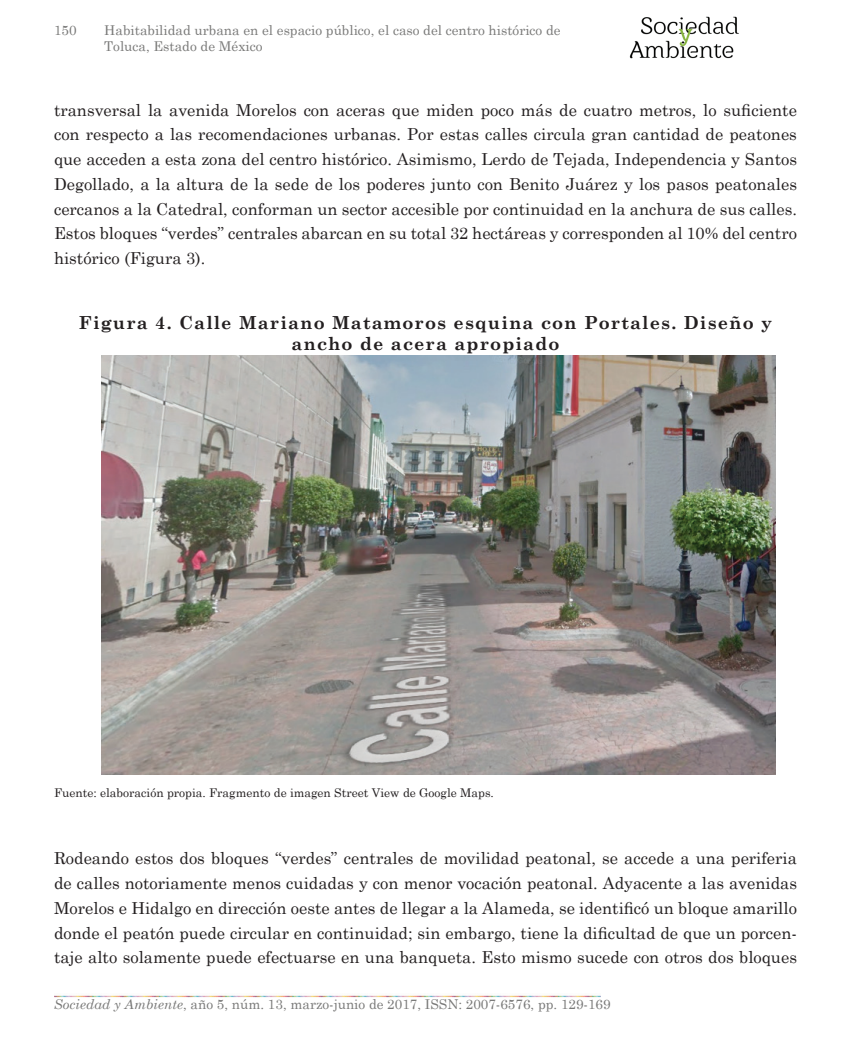
<style>
.page{position:relative;width:851px;height:1063px;background:#fff}
.page>*{position:absolute;margin:0;border:0;box-sizing:border-box;transform-origin:0 0}
.t1{font:700 18px/21.6px "Century Schoolbook";letter-spacing:.06em;color:#231f20;text-align:center}
.t2{font:16.5px/24.8px "Century Schoolbook";color:#231f20;text-align:justify}
.t3{font:13.5px/16.2px "Century Schoolbook";color:#797978}
.t4{font:12px "Century Schoolbook";color:#231f20}
.s1{font-style:italic}
</style>
<div class="page">
<img style="left:629px;top:16px;width:110px;height:42px">
<img style="left:54px;top:995px;width:67px;height:3px">
<img style="left:121px;top:995px;width:66px;height:3px">
<img style="left:187px;top:995px;width:67px;height:3px">
<img style="left:254px;top:995px;width:66px;height:3px">
<img style="left:320px;top:995px;width:66px;height:3px">
<img style="left:386px;top:995px;width:67px;height:3px">
<img style="left:453px;top:995px;width:66px;height:3px">
<img style="left:519px;top:995px;width:81px;height:3px">
<img style="left:101px;top:356px;width:674px;height:419px">
<p class="t3" style="left:54px;top:21px;width:24px">150</p>
<p class="t3" style="left:104px;top:21px;width:458px">Habitabilidad urbana en el espacio público, el caso del centro histórico de<br>Toluca, Estado de México</p>
<p class="t2" style="left:54px;top:97px;width:744px">transversal la avenida Morelos con aceras que miden poco más de cuatro metros, lo suficiente con respecto a las recomendaciones urbanas. Por estas calles circula gran cantidad de peatones que acceden a esta zona del centro histórico. Asimismo, Lerdo de Tejada, Independencia y Santos Degollado, a la altura de la sede de los poderes junto con Benito Juárez y los pasos peatonales cercanos a la Catedral, conforman un sector accesible por continuidad en la anchura de sus calles.<br>Estos bloques “verdes” centrales abarcan en su total 32 hectáreas y corresponden al 10% del centro histórico (Figura 3).</p>
<p class="t1" style="left:79px;top:311px;width:694px">Figura 4. Calle Mariano Matamoros esquina con Portales. Diseño y ancho de acera apropiado</p>
<p class="t4" style="left:54px;top:785px;width:441px">Fuente: elaboración propia. Fragmento de imagen Street View de Google Maps.</p>
<p class="t2" style="left:54px;top:846px;width:744px">Rodeando estos dos bloques “verdes” centrales de movilidad peatonal, se accede a una periferia de calles notoriamente menos cuidadas y con menor vocación peatonal. Adyacente a las avenidas Morelos e Hidalgo en dirección oeste antes de llegar a la Alameda, se identificó un bloque amarillo donde el peatón puede circular en continuidad; sin embargo, tiene la dificultad de que un porcen&shy;taje alto solamente puede efectuarse en una banqueta. Esto mismo sucede con otros dos bloques</p>
<p class="t3" style="left:54px;top:996px;width:558px"><span class="s1">Sociedad y Ambiente</span>, año 5, núm. 13, marzo-junio de 2017, ISSN: 2007-6576, pp. 129-169</p>
</div>
